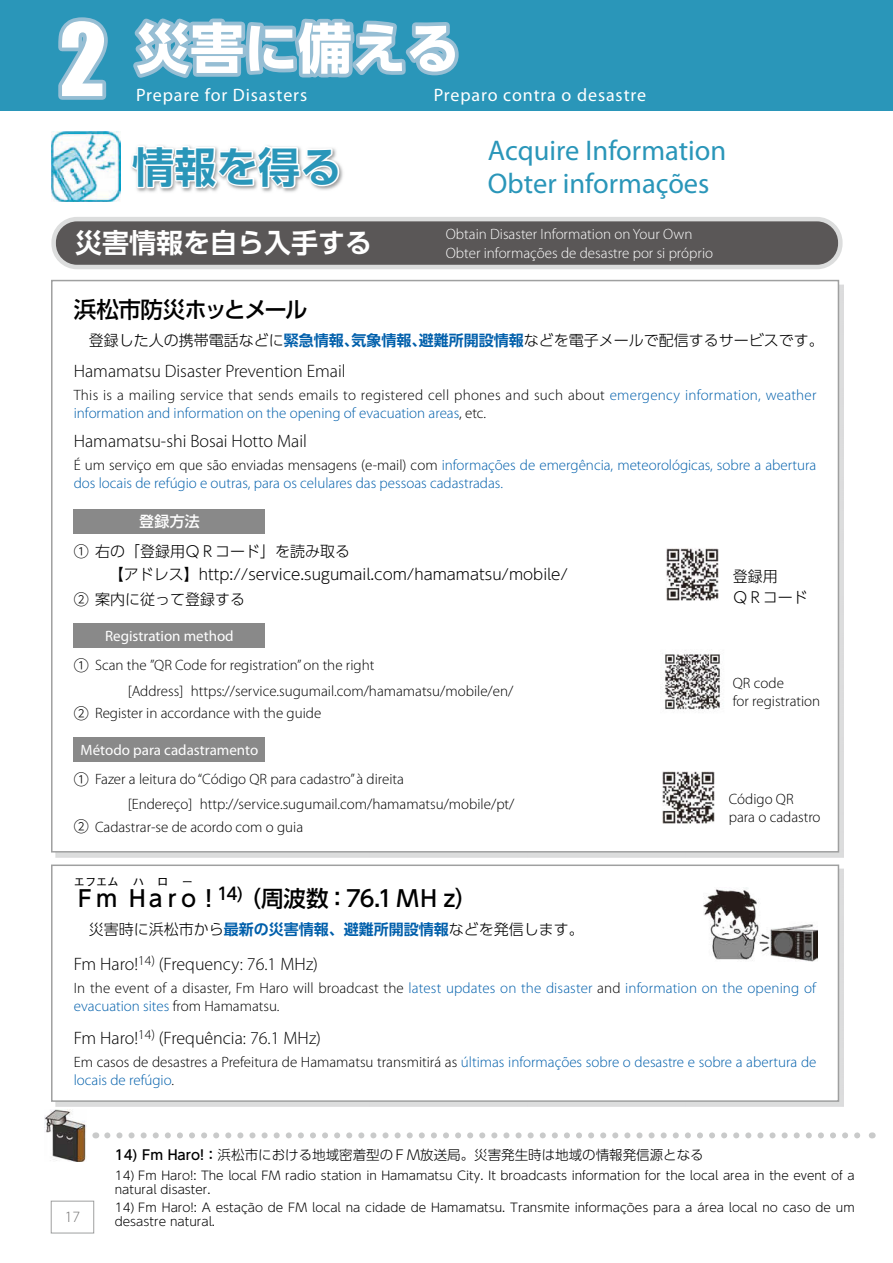
<style>
.page{position:relative;width:893px;height:1263px;background:#fff}
.page>*{position:absolute;margin:0;border:0;box-sizing:border-box;transform-origin:0 0}
.t1{font:93px "Impact";color:#fff}
.t2{font:700 54px "UD Shin Go Pro";color:#fff}
.t3{font:700 42px "UD Shin Go Pro De";color:#2a96b9}
.t4{font:28.5px/32.7px "Myriad Pro";color:#2a96b9}
.t5{font:700 27px "UD Shin Go Pro De";color:#fff}
.t6{font:500 22.5px "UD Shin Go Pro";letter-spacing:-.065em;color:#000}
.t7{font:300 18px "Myriad Pro";color:#000}
.t8{font:18px "Myriad Pro";letter-spacing:.05em;color:#fff}
.t9{font:300 15.75px "Myriad Pro";color:#727171}
.t10{font:300 15px/18px "Myriad Pro";color:#005fab}
.t11{font:300 15px/29.5px "Myriad Pro";color:#000}
.t12{font:300 15px/23.1px "UD Shin Go Pro";color:#000}
.t13{font:300 15px/18px "Myriad Pro";letter-spacing:.02em;color:#005fab}
.t14{font:300 15px/19.2px "Myriad Pro";color:#fff}
.t15{font:500 15px "UD Shin Go Pro";color:#fff}
.t16{font:300 13.5px "UD Shin Go Pro";color:#000}
.t17{font:300 12px/13.5px "UD Shin Go Pro";color:#000}
.t18{font:500 11.25px "UD Shin Go Pro";color:#000}
.s1{font-family:"UD Shin Go Pro De";font-weight:700;color:#005fab}
.s2{color:#000}
.s3{font-weight:400;color:#fff}
.s4{font-family:"UD Shin Go Pro"}
.s5{font-weight:500}
</style>
<div class="page">
<svg style="left:107px;top:1132px;width:753px;height:6px"></svg>
<img style="left:45px;top:1109px;width:41px;height:53px">
<div style="left:51px;top:1201px;width:43px;height:32px;border:1px solid #9fa0a0"></div>
<div style="left:0;top:0;width:893px;height:111px;background:#2a96b9"></div>
<svg style="left:133px;top:18px;width:326px;height:60px"></svg>
<svg style="left:58px;top:17px;width:50px;height:83px"></svg>
<img style="left:138px;top:166px;width:205px;height:26px">
<svg style="left:131px;top:145px;width:210px;height:46px"></svg>
<img style="left:51px;top:132px;width:70px;height:70px">
<div style="left:54px;top:219px;width:786px;height:48px;background:#5a5757;border-radius:23px"></div>
<div style="left:51px;top:217px;width:792px;height:52px;border:4px solid #dcdddd;border-radius:23px"></div>
<div style="left:74px;top:509px;width:191px;height:25px;background:#898989"></div>
<div style="left:74px;top:623px;width:191px;height:25px;background:#898989"></div>
<div style="left:74px;top:737px;width:191px;height:25px;background:#898989"></div>
<img style="left:666px;top:548px;width:53px;height:53px">
<img style="left:664px;top:650px;width:57px;height:62px">
<img style="left:662px;top:771px;width:53px;height:53px">
<div style="left:55px;top:869px;width:789px;height:237px;background:#dcdddd"></div>
<div style="left:52px;top:865px;width:786px;height:236px;background:#fff"></div>
<div style="left:51px;top:864px;width:788px;height:238px;border:2px solid #9fa0a0"></div>
<img style="left:703px;top:887px;width:115px;height:75px">
<h1 class="t1" style="left:60px;top:-13px;width:48px">2</h1>
<h2 class="t2" style="left:136px;top:4px;width:325px">災害に備える</h2>
<p class="t8" style="left:136px;top:84px;width:173px">Prepare for Disasters</p>
<p class="t8" style="left:434px;top:84px;width:214px">Preparo contra o desastre</p>
<h3 class="t3" style="left:132px;top:133px;width:211px">情報を得る</h3>
<h3 class="t4" style="left:488px;top:134px;width:240px">Acquire Information<br>Obter informações</h3>
<h3 class="t5" style="left:75px;top:221px;width:298px">災害情報を自ら入手する</h3>
<p class="t14" style="left:446px;top:224px;width:269px">Obtain Disaster Information on Your Own<br>Obter informações de desastre por si próprio</p>
<h3 class="t6" style="left:74px;top:291px;width:235px">浜松市防災ホッとメール</h3>
<p class="t12" style="left:74px;top:328px;width:752px">　登録した人の携帯電話などに<span class="s1">緊急情報、気象情報、避難所開設情報</span>などを電子メールで配信するサービスです。</p>
<p class="t7" style="left:74px;top:361px;width:273px">Hamamatsu Disaster Prevention Email</p>
<p class="t13" style="left:74px;top:386px;width:744px"><span class="s2">This is a mailing service that sends emails to registered cell phones and such about</span> emergency information, weather information and information on the opening of evacuation areas<span class="s2">, etc.</span></p>
<p class="t7" style="left:74px;top:431px;width:235px">Hamamatsu-shi Bosai Hotto Mail</p>
<p class="t10" style="left:74px;top:456px;width:744px"><span class="s2">É um serviço em que são enviadas mensagens (e-mail) com</span> informações de emergência, meteorológicas, sobre a abertura dos locais de refúgio e outras, para os celulares das pessoas cadastradas.</p>
<p class="t15" style="left:139px;top:509px;width:62px">登録方法</p>
<p class="t12" style="left:109px;top:539px;width:461px;text-indent:-35px">① 右の｢登録用ＱＲコード｣を読み取る<br>【アドレス】http://service.sugumail.com/hamamatsu/mobile/</p>
<p class="t12" style="left:74px;top:587px;width:173px">② 案内に従って登録する</p>
<p class="t11" style="left:74px;top:621px;width:302px;text-indent:31px"><span class="s3">Registration method<br></span><span class="s4">①</span> Scan the ”QR Code for registration” on the right</p>
<p class="t11" style="left:74px;top:680px;width:441px;line-height:22.2px;text-indent:54px">[Address] https://service.sugumail.com/hamamatsu/mobile/en/<br><span class="s4">②</span> Register in accordance with the guide</p>
<p class="t11" style="left:74px;top:735px;width:332px;text-indent:7px"><span class="s3">Método para cadastramento<br></span><span class="s4">①</span> Fazer a leitura do “Código QR para cadastro” à direita</p>
<p class="t11" style="left:74px;top:793px;width:442px;line-height:22.2px;text-indent:54px">[Endereço] http://service.sugumail.com/hamamatsu/mobile/pt/<br><span class="s4">②</span> Cadastrar-se de acordo com o guia</p>
<p class="t12" style="left:733px;top:565px;width:76px;line-height:21px">登録用<br>ＱＲコード</p>
<p class="t11" style="left:733px;top:675px;width:89px;line-height:18px">QR code<br>for registration</p>
<p class="t11" style="left:729px;top:790px;width:93px;line-height:18px">Código QR para o cadastro</p>
<p class="t18" style="left:74px;top:872px;width:46px">エフエム</p>
<p class="t18" style="left:133px;top:872px;width:62px">ハロー</p>
<h3 class="t6" style="left:145px;top:880px;width:334px">ａｒｏ ! <sup>14)</sup> （周波数：76.1 ＭＨ z）</h3>
<p class="t12" style="left:74px;top:917px;width:512px">　災害時に浜松市から<span class="s1">最新の災害情報、避難所開設情報</span>などを発信します。</p>
<p class="t7" style="left:74px;top:954px;width:246px">Fm Haro!<sup>14)</sup> (Frequency: 76.1 MHz)</p>
<p class="t10" style="left:74px;top:979px;width:744px"><span class="s2">In the event of a disaster, Fm Haro will broadcast the</span> latest updates on the disaster <span class="s2">and</span> information on the opening of evacuation sites <span class="s2">from Hamamatsu.</span></p>
<p class="t7" style="left:74px;top:1028px;width:249px">Fm Haro!<sup>14)</sup> (Frequência: 76.1 MHz)</p>
<p class="t10" style="left:74px;top:1053px;width:744px"><span class="s2">Em casos de desastres a Prefeitura de Hamamatsu transmitirá as</span> últimas informações sobre o desastre e sobre a abertura de locais de refúgio<span class="s2">.</span></p>
<h3 class="t6" style="left:74px;top:880px;width:76px">Ｆｍ Ｈ</h3>
<p class="t9" style="left:65px;top:1208px;width:17px">17</p>
<p class="t16" style="left:115px;top:1144px;width:590px"><span class="s5">14) Fm Haro!：</span>浜松市における地域密着型のＦＭ放送局。災害発生時は地域の情報発信源となる</p>
<p class="t17" style="left:115px;top:1168px;width:741px">14) Fm Haro!: The local FM radio station in Hamamatsu City. It broadcasts information for the local area in the event of a natural disaster.</p>
<p class="t17" style="left:115px;top:1201px;width:741px">14) Fm Haro!: A estação de FM local na cidade de Hamamatsu. Transmite informações para a área local no caso de um desastre natural.</p>
</div>
